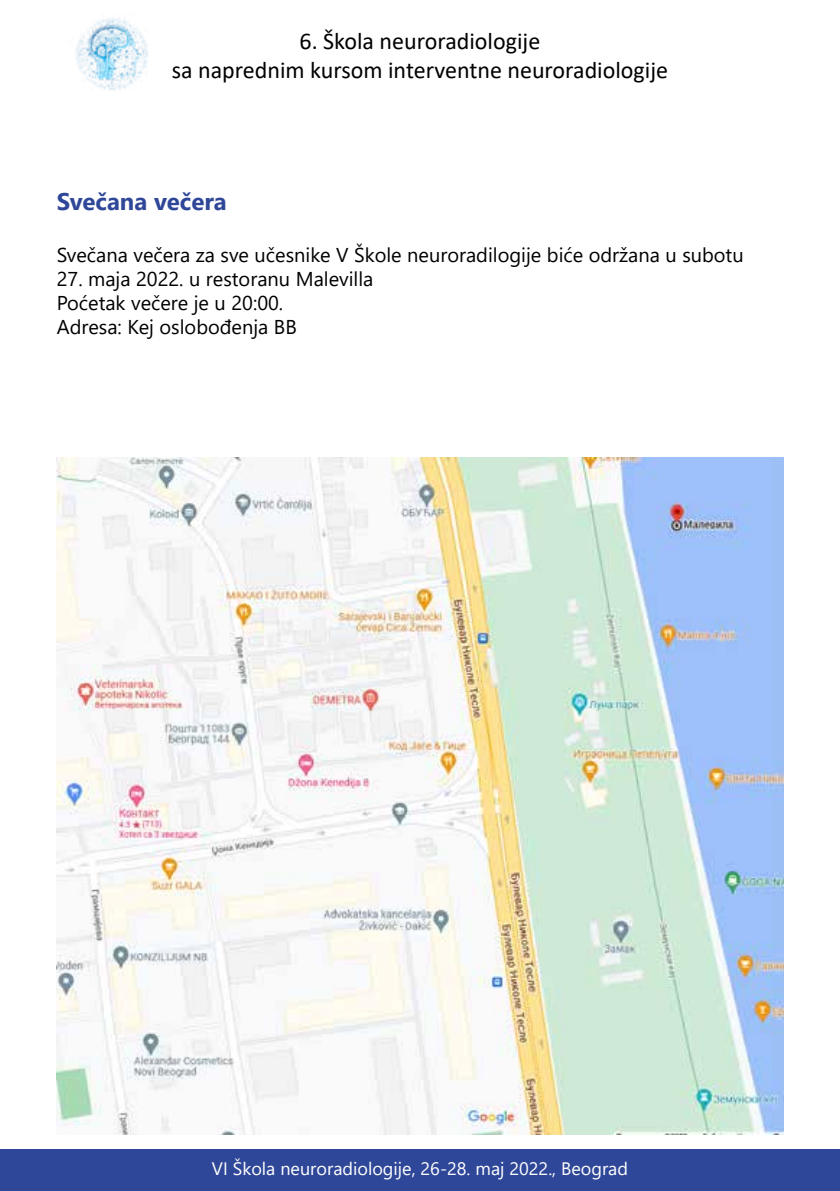
<style>
.page{position:relative;width:840px;height:1191px;background:#fff}
.page>*{position:absolute;margin:0;border:0;box-sizing:border-box;transform-origin:0 0}
.t1{font:24px/28.8px "Calibri";color:#000;text-align:center}
.t2{font:700 24px "Segoe UI";color:#2f4798}
.t3{font:20px/24px "Segoe UI";color:#000}
.t4{font:18px "Segoe UI";color:#fff}
</style>
<div class="page">
<div style="left:0;top:1149px;width:839px;height:42px;background:#2f4798"></div>
<img style="left:76px;top:18px;width:72px;height:72px">
<img style="left:57px;top:458px;width:725px;height:676px">
<p class="t1" style="left:172px;top:26px;width:497px">6. Škola neuroradiologije<br>sa naprednim kursom interventne neuroradiologije</p>
<p class="t2" style="left:57px;top:178px;width:171px">Svečana večera</p>
<p class="t3" style="left:57px;top:241px;width:688px">Svečana večera za sve učesnike V Škole neuroradilogije biće održana u subotu</p>
<p class="t3" style="left:57px;top:265px;width:318px">27. maja 2022. u restoranu Malevilla<br>Poćetak večere je u 20:00.<br>Adresa: Kej oslobođenja BB</p>
<p class="t4" style="left:212px;top:1151px;width:417px">VI Škola neuroradiologije, 26-28. maj 2022., Beograd</p>
</div>
